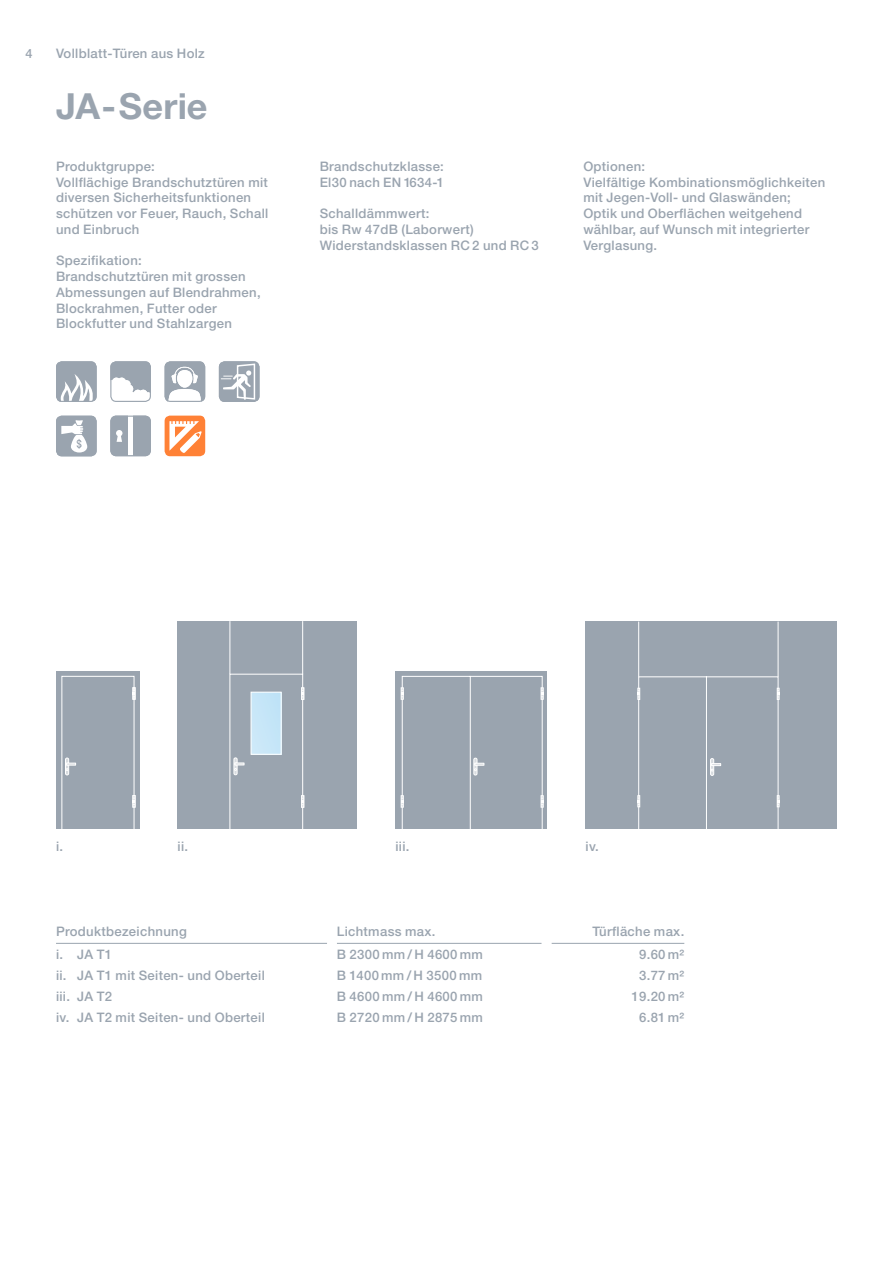
<style>
.page{position:relative;width:893px;height:1263px;background:#fff}
.page>*{position:absolute;margin:0;border:0;box-sizing:border-box;transform-origin:0 0}
.Body_text{font:700 36px "Helvetica Neue LT Pro";letter-spacing:.01em;color:#9aa4af}
.Body_text-2{font:500 13.2px/15.8px "Helvetica Neue LT Pro";letter-spacing:.025em;color:#9aa4af}
.Body_text-3{font:500 12.75px "Helvetica Neue LT Pro";color:#9aa4af}
</style>
<div class="page">
<div style="left:56px;top:671px;width:83px;height:158px;background:#9aa4af"></div>
<div style="left:62px;top:676px;width:72px;height:153px;border:1px solid #fff"></div>
<svg style="left:65px;top:758px;width:11px;height:17px"></svg>
<svg style="left:133px;top:687px;width:2px;height:12px"></svg>
<svg style="left:133px;top:795px;width:2px;height:12px"></svg>
<div style="left:395px;top:671px;width:152px;height:158px;background:#9aa4af"></div>
<svg style="left:401px;top:676px;width:142px;height:153px"></svg>
<div style="left:585px;top:622px;width:252px;height:207px;background:#9aa4af"></div>
<hr style="left:638px;top:622px;width:1px;height:55px;background:#fff">
<hr style="left:778px;top:622px;width:1px;height:55px;background:#fff">
<svg style="left:638px;top:676px;width:141px;height:153px"></svg>
<div style="left:178px;top:621px;width:179px;height:208px;background:#9aa4af"></div>
<div style="left:230px;top:674px;width:73px;height:155px;border:1px solid #fff"></div>
<hr style="left:230px;top:621px;width:1px;height:53px;background:#fff">
<hr style="left:302px;top:621px;width:1px;height:53px;background:#fff">
<svg style="left:301px;top:688px;width:3px;height:12px"></svg>
<svg style="left:301px;top:795px;width:3px;height:12px"></svg>
<svg style="left:234px;top:757px;width:10px;height:18px"></svg>
<div style="left:251px;top:692px;width:30px;height:62px;background:#c6e6f8"></div>
<div style="left:251px;top:692px;width:30px;height:62px;border:1px solid #fff"></div>
<svg style="left:56px;top:942px;width:628px;height:1px"></svg>
<hr style="left:56px;top:943px;width:271px;height:1px;background:#9aa4af">
<hr style="left:337px;top:943px;width:205px;height:1px;background:#9aa4af">
<hr style="left:551px;top:943px;width:133px;height:1px;background:#9aa4af">
<div style="left:327px;top:920px;width:10px;height:23px;background:#fff"></div>
<div style="left:542px;top:920px;width:9px;height:23px;background:#fff"></div>
<svg style="left:112px;top:363px;width:38px;height:38px"></svg>
<div style="left:110px;top:361px;width:41px;height:41px;border:1px solid #9aa4af;border-radius:5px"></div>
<svg style="left:165px;top:362px;width:40px;height:40px"></svg>
<div style="left:165px;top:361px;width:40px;height:41px;border:1px solid #9aa4af;border-radius:5px"></div>
<div style="left:219px;top:361px;width:40px;height:41px;background:#9aa4af;border-radius:6px"></div>
<svg style="left:221px;top:363px;width:35px;height:37px"></svg>
<div style="left:219px;top:361px;width:40px;height:41px;border:1px solid #9aa4af;border-radius:5px"></div>
<div style="left:56px;top:361px;width:41px;height:41px;background:#9aa4af;border-radius:6px"></div>
<svg style="left:61px;top:374px;width:32px;height:26px"></svg>
<div style="left:56px;top:361px;width:41px;height:41px;border:1px solid #9aa4af;border-radius:5px"></div>
<div style="left:56px;top:416px;width:41px;height:40px;background:#9aa4af;border-radius:6px"></div>
<svg style="left:61px;top:420px;width:26px;height:32px"></svg>
<div style="left:56px;top:416px;width:41px;height:40px;border:1px solid #9aa4af;border-radius:5px"></div>
<div style="left:110px;top:416px;width:41px;height:40px;background:#9aa4af;border-radius:6px"></div>
<div style="left:128px;top:416px;width:5px;height:40px;background:#fff"></div>
<svg style="left:116px;top:430px;width:6px;height:12px"></svg>
<div style="left:110px;top:416px;width:41px;height:40px;border:1px solid #9aa4af;border-radius:5px"></div>
<div style="left:165px;top:416px;width:40px;height:40px;background:#ff8136;border-radius:5px"></div>
<svg style="left:169px;top:421px;width:33px;height:32px"></svg>
<p class="Body_text-3" style="left:26px;top:46px;width:9px">4</p>
<p class="Body_text-2" style="left:56px;top:45px;width:150px">Vollblatt-Türen aus Holz</p>
<p class="Body_text" style="left:56px;top:84px;width:153px">JA-Serie</p>
<p class="Body_text-2" style="left:56px;top:158px;width:100px">Produktgruppe:</p>
<p class="Body_text-2" style="left:56px;top:174px;width:214px">Vollflächige Brandschutztüren mit diversen Sicherheitsfunktionen schützen vor Feuer, Rauch, Schall und Einbruch</p>
<p class="Body_text-2" style="left:56px;top:253px;width:87px">Spezifikation:</p>
<p class="Body_text-2" style="left:56px;top:268px;width:206px">Brandschutztüren mit grossen<br>Abmessungen auf Blendrahmen,<br>Blockrahmen, Futter oder<br>Blockfutter und Stahlzargen</p>
<p class="Body_text-2" style="left:320px;top:158px;width:126px">Brandschutzklasse:</p>
<p class="Body_text-2" style="left:320px;top:174px;width:126px">El30 nach EN 1634-1</p>
<p class="Body_text-2" style="left:320px;top:205px;width:111px">Schalldämmwert:</p>
<p class="Body_text-2" style="left:320px;top:221px;width:156px">bis Rw 47dB (Laborwert)</p>
<p class="Body_text-2" style="left:320px;top:237px;width:221px">Widerstandsklassen RC 2 und RC 3</p>
<p class="Body_text-2" style="left:583px;top:158px;width:63px">Optionen:</p>
<p class="Body_text-2" style="left:583px;top:174px;width:243px">Vielfältige Kombinationsmöglichkeiten mit Jegen-Voll- und Glaswänden;</p>
<p class="Body_text-2" style="left:583px;top:205px;width:228px">Optik und Oberflächen weitgehend wählbar, auf Wunsch mit integrierter<br>Verglasung.</p>
<p class="Body_text-2" style="left:56px;top:838px;width:9px">i.</p>
<p class="Body_text-2" style="left:178px;top:838px;width:12px">ii.</p>
<p class="Body_text-2" style="left:395px;top:838px;width:16px">iii.</p>
<p class="Body_text-2" style="left:585px;top:838px;width:15px">iv.</p>
<p class="Body_text-2" style="left:56px;top:923px;width:132px">Produktbezeichnung</p>
<p class="Body_text-2" style="left:337px;top:923px;width:100px">Lichtmass max.</p>
<p class="Body_text-2" style="left:592px;top:923px;width:93px">Türfläche max.</p>
<p class="Body_text-2" style="left:56px;top:946px;width:58px">i. JA T1</p>
<p class="Body_text-2" style="left:337px;top:946px;width:148px">B 2300 mm / H 4600 mm</p>
<p class="Body_text-2" style="left:639px;top:946px;width:47px">9.60 m²</p>
<p class="Body_text-2" style="left:56px;top:967px;width:210px">ii. JA T1 mit Seiten- und Oberteil</p>
<p class="Body_text-2" style="left:337px;top:967px;width:147px">B 1400 mm / H 3500 mm</p>
<p class="Body_text-2" style="left:639px;top:967px;width:47px">3.77 m²</p>
<p class="Body_text-2" style="left:56px;top:988px;width:58px">iii. JA T2</p>
<p class="Body_text-2" style="left:337px;top:988px;width:148px">B 4600 mm / H 4600 mm</p>
<p class="Body_text-2" style="left:631px;top:988px;width:54px">19.20 m²</p>
<p class="Body_text-2" style="left:56px;top:1010px;width:210px">iv. JA T2 mit Seiten- und Oberteil</p>
<p class="Body_text-2" style="left:337px;top:1010px;width:148px">B 2720 mm / H 2875 mm</p>
<p class="Body_text-2" style="left:639px;top:1010px;width:47px">6.81 m²</p>
</div>
